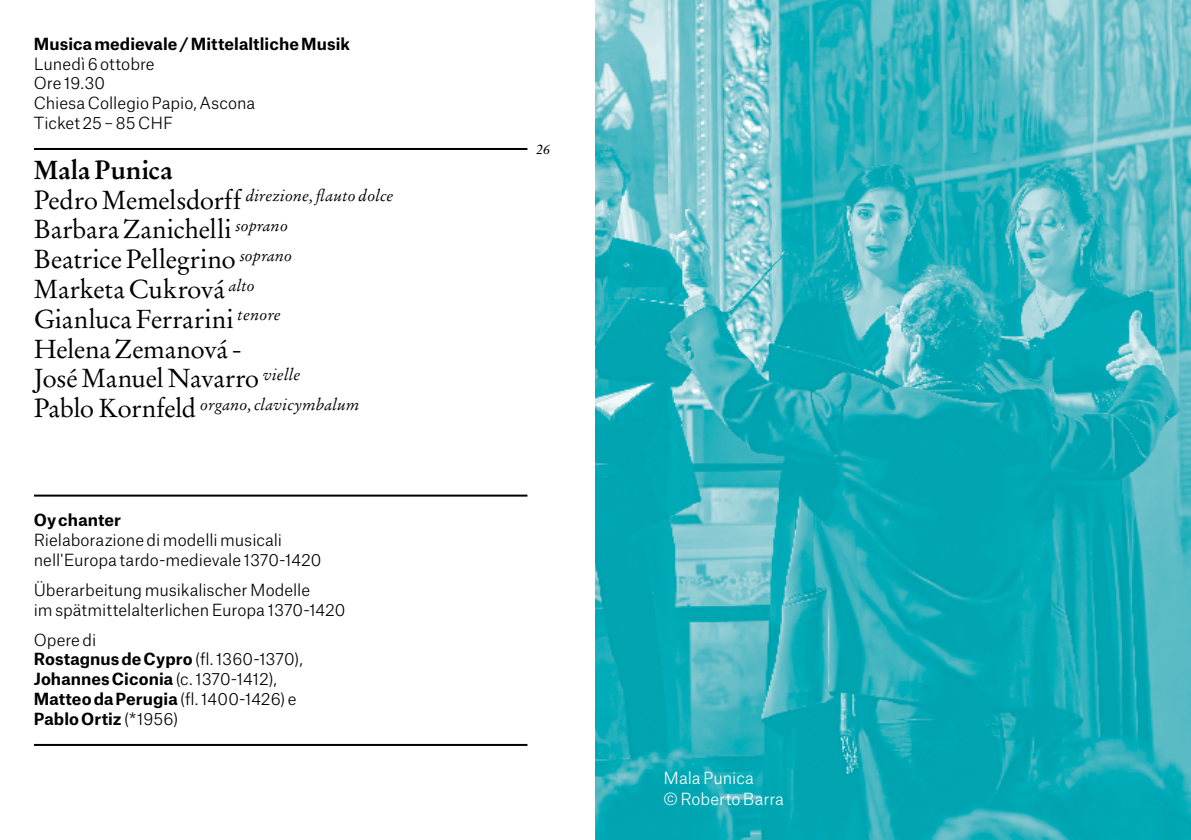
<style>
.page{position:relative;width:1191px;height:840px;background:#fff}
.page>*{position:absolute;margin:0;border:0;box-sizing:border-box;transform-origin:0 0}
.t1{font:26px/29.8px "Stempel Garamond LT Pro";letter-spacing:-.01em;color:#000}
.t2{font:700 26px "Stempel Garamond LT Pro";letter-spacing:-.01em;color:#000}
.t3{font:300 16px/19.8px "Atlas Grotesk";letter-spacing:-.005em;color:#000}
.t4{font:italic 16px "Stempel Garamond LT Pro";letter-spacing:.01em;color:#000}
.t5{font:700 16px "Atlas Grotesk";letter-spacing:.005em;color:#000}
.t6{font:300 16px/20px "Atlas Grotesk";letter-spacing:-.005em;color:#fff}
.t7{font:italic 14px "Stempel Garamond LT Pro";color:#000}
.s1{font-style:normal;font-size:26px}
.s2{font-weight:700}
</style>
<div class="page">
<hr style="left:34px;top:148px;width:493px;height:2px;background:#000">
<hr style="left:34px;top:743px;width:493px;height:2px;background:#000">
<hr style="left:34px;top:494px;width:493px;height:2px;background:#000">
<img style="left:595px;top:0;width:596px;height:839px">
<p class="t5" style="left:34px;top:30px;width:318px">Musica medievale / Mittelaltliche Musik</p>
<p class="t3" style="left:34px;top:52px;width:223px">Lunedì 6 ottobre<br>Ore 19.30<br>Chiesa Collegio Papio, Ascona<br>Ticket 25 – 85 CHF</p>
<h1 class="t2" style="left:34px;top:153px;width:141px">Mala Punica</h1>
<p class="t4" style="left:34px;top:185px;width:361px"><span class="s1">Pedro Memelsdorff</span> direzione, flauto dolce</p>
<h1 class="t1" style="left:34px;top:214px;width:268px">Barbara Zanichelli <sup>soprano<br></sup>Beatrice Pellegrino <sup>soprano<br></sup>Marketa Cukrová <sup>alto<br></sup>Gianluca Ferrarini <sup>tenore<br></sup>Helena Zemanová -<br>José Manuel Navarro <sup>vielle</sup></h1>
<p class="t4" style="left:34px;top:394px;width:327px"><span class="s1">Pablo Kornfeld</span> organo, clavicymbalum</p>
<p class="t5" style="left:34px;top:507px;width:89px">Oy chanter</p>
<p class="t3" style="left:34px;top:528px;width:289px">Rielaborazione di modelli musicali nell'Europa tardo-medievale 1370-1420</p>
<p class="t3" style="left:34px;top:578px;width:313px">Überarbeitung musikalischer Modelle<br>im spätmittelalterlichen Europa 1370-1420</p>
<p class="t3" style="left:34px;top:627px;width:270px">Opere di<br><span class="s2">Rostagnus de Cypro</span> (fl. 1360-1370),<br><span class="s2">Johannes Ciconia</span> (c. 1370-1412),<br><span class="s2">Matteo da Perugia</span> (fl. 1400-1426) e<br><span class="s2">Pablo Ortiz</span> (*1956)</p>
<p class="t7" style="left:536px;top:140px;width:15px">26</p>
<p class="t6" style="left:663px;top:766px;width:122px">Mala Punica<br>© Roberto Barra</p>
</div>
